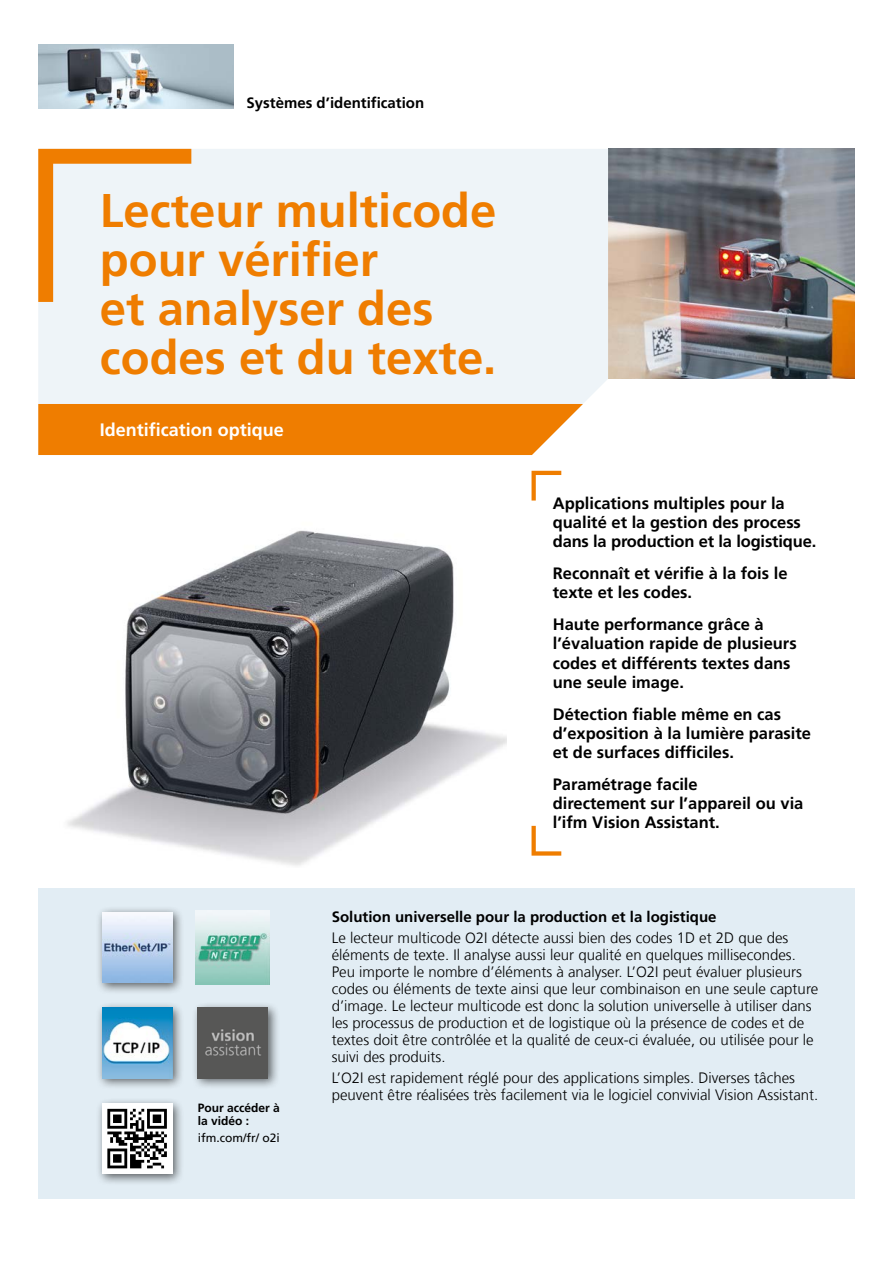
<style>
.page{position:relative;width:893px;height:1263px;background:#fff}
.page>*{position:absolute;margin:0;border:0;box-sizing:border-box;transform-origin:0 0}
.Box_Headline{font:700 47.25px/48.9px "Frutiger LT Com";color:#ef7d00}
.Box_Subheadline{font:700 18px "Frutiger LT Com";color:#fff}
.Features{font:700 16.5px/19.2px "Frutiger LT Com";color:#000}
.Fließtext{font:300 15px/17px "Frutiger LT Com";color:#000}
.Fließtext_Headline{font:700 15px "Frutiger LT Com";color:#000}
.Box_Produktgruppe{font:700 15px "Frutiger LT Com";color:#000}
.Fließtext-2{font:700 12px/12.8px "Frutiger LT Com";color:#000}
.Fließtext-3{font:12px "Frutiger LT Com";color:#000}
</style>
<div class="page">
<img style="left:38px;top:530px;width:468px;height:359px">
<img style="left:608px;top:149px;width:247px;height:229px">
<div style="left:38px;top:889px;width:817px;height:310px;background:#e2edf4"></div>
<div style="left:38px;top:149px;width:570px;height:255px;background:#eef4f8"></div>
<div style="left:38px;top:404px;width:545px;height:51px;background:#ef7d00"></div>
<svg style="left:38px;top:149px;width:153px;height:153px;background:#eedeca"></svg>
<svg style="left:531px;top:471px;width:30px;height:29px"></svg>
<svg style="left:531px;top:826px;width:30px;height:30px"></svg>
<img style="left:38px;top:45px;width:196px;height:63px">
<div style="left:96px;top:906px;width:89px;height:88px;background:#000;opacity:.6"></div>
<img style="left:102px;top:912px;width:70px;height:70px">
<img style="left:196px;top:910px;width:74px;height:74px">
<div style="left:96px;top:1001px;width:89px;height:89px;background:#000;opacity:.6"></div>
<img style="left:102px;top:1008px;width:70px;height:70px">
<div style="left:192px;top:1001px;width:88px;height:89px;background:#000;opacity:.6"></div>
<img style="left:198px;top:1008px;width:70px;height:70px">
<div style="left:96px;top:1097px;width:89px;height:89px;background:#000;opacity:.6"></div>
<div style="left:102px;top:1103px;width:70px;height:71px;background:#fff"></div>
<svg style="left:107px;top:1109px;width:60px;height:59px"></svg>
<p class="Box_Produktgruppe" style="left:247px;top:94px;width:179px">Systèmes d’identification</p>
<p class="Box_Headline" style="left:100px;top:186px;width:398px">Lecteur multicode pour vérifier<br>et analyser des codes et du texte.</p>
<p class="Box_Subheadline" style="left:100px;top:419px;width:186px">Identification optique</p>
<p class="Fließtext-2" style="left:198px;top:1101px;width:84px">Pour accéder à la vidéo :</p>
<p class="Fließtext-3" style="left:198px;top:1130px;width:84px">ifm.com/fr/ o2i</p>
<p class="Features" style="left:553px;top:494px;width:265px">Applications multiples pour la qualité et la gestion des process dans la production et la logistique.</p>
<p class="Features" style="left:553px;top:564px;width:236px">Reconnaît et vérifie à la fois le texte et les codes.</p>
<p class="Features" style="left:553px;top:615px;width:245px">Haute performance grâce à l’évaluation rapide de plusieurs codes et différents textes dans une seule image.</p>
<p class="Features" style="left:553px;top:704px;width:260px">Détection fiable même en cas d’exposition à la lumière parasite et de surfaces difficiles.</p>
<p class="Features" style="left:553px;top:774px;width:252px">Paramétrage facile<br>directement sur l’appareil ou via l’ifm Vision Assistant.</p>
<p class="Fließtext_Headline" style="left:332px;top:908px;width:386px">Solution universelle pour la production et la logistique</p>
<p class="Fließtext" style="left:332px;top:929px;width:488px">Le lecteur multicode O2I détecte aussi bien des codes 1D et 2D que des éléments de texte. Il analyse aussi leur qualité en quelques millisecondes.<br>Peu importe le nombre d’éléments à analyser. L’O2I peut évaluer plusieurs codes ou éléments de texte ainsi que leur combinaison en une seule capture d’image. Le lecteur multicode est donc la solution universelle à utiliser dans les processus de production et de logistique où la présence de codes et de textes doit être contrôlée et la qualité de ceux-ci évaluée, ou utilisée pour le suivi des produits.</p>
<p class="Fließtext" style="left:332px;top:1070px;width:488px">L’O2I est rapidement réglé pour des applications simples. Diverses tâches peuvent être réalisées très facilement via le logiciel convivial Vision Assistant.</p>
</div>
